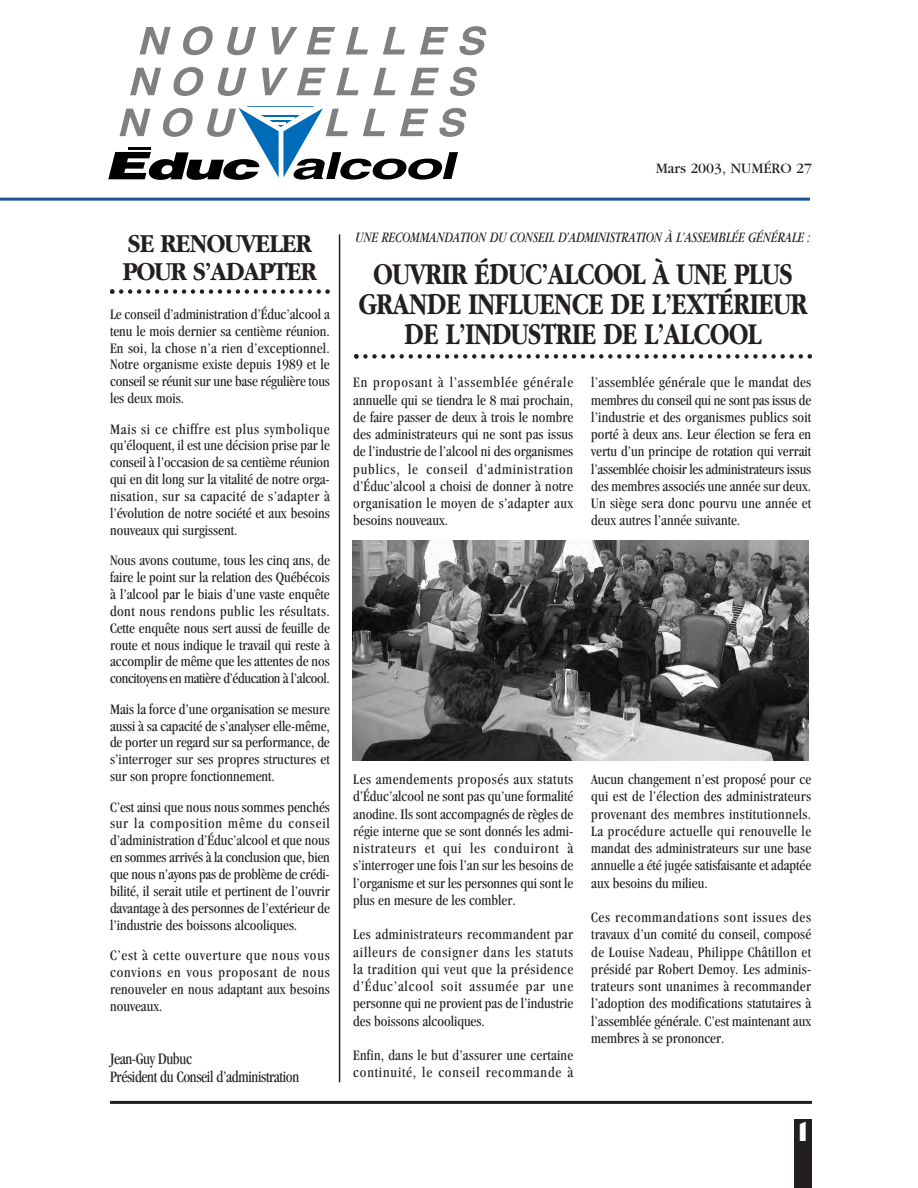
<style>
.page{position:relative;width:918px;height:1188px;background:#fff}
.page>*{position:absolute;margin:0;border:0;box-sizing:border-box;transform-origin:0 0}
.t1{font:700 31.5px/30px "Garamond";letter-spacing:-.01em;color:#231f20;text-align:center;scale:.8 1}
.t2{font:700 27px/28.5px "Garamond";letter-spacing:-.03em;color:#231f20;scale:.9 1}
.t3{font:800 condensed 25.5px "Gill Sans";color:#fff}
.t4{font:condensed 16.5px/17.2px "Garamond";letter-spacing:-.02em;color:#231f20;scale:.94 1}
.t5{font:condensed 15px/17.2px "Garamond";color:#231f20;text-align:justify}
.t6{font:condensed 15px/17.2px "Garamond";letter-spacing:.035em;color:#231f20}
.t7{font:italic 15px "Garamond";letter-spacing:-.01em;color:#231f20;scale:.78 1}
.t8{font:15px "Garamond";color:#231f20}
</style>
<div class="page">
<svg style="left:110px;top:289px;width:220px;height:5px"></svg>
<hr style="left:110px;top:1101px;width:702px;height:3px;background:#231f20">
<hr style="left:339px;top:234px;width:1px;height:848px;background:#231f20">
<div style="left:794px;top:1119px;width:18px;height:69px;background:#231f20"></div>
<svg style="left:354px;top:354px;width:458px;height:5px"></svg>
<img style="left:353px;top:540px;width:455px;height:220px">
<hr style="left:0;top:198px;width:810px;height:3px;background:#1a5596">
<svg style="left:130px;top:68px;width:31px;height:27px"></svg>
<svg style="left:173px;top:67px;width:31px;height:29px"></svg>
<svg style="left:218px;top:68px;width:29px;height:28px"></svg>
<svg style="left:262px;top:68px;width:26px;height:27px"></svg>
<svg style="left:297px;top:68px;width:29px;height:27px"></svg>
<svg style="left:336px;top:68px;width:23px;height:27px"></svg>
<svg style="left:373px;top:68px;width:23px;height:27px"></svg>
<svg style="left:410px;top:68px;width:29px;height:27px"></svg>
<svg style="left:450px;top:67px;width:27px;height:29px"></svg>
<svg style="left:140px;top:27px;width:31px;height:27px"></svg>
<svg style="left:183px;top:26px;width:30px;height:29px"></svg>
<svg style="left:227px;top:27px;width:29px;height:28px"></svg>
<svg style="left:272px;top:27px;width:26px;height:27px"></svg>
<svg style="left:306px;top:27px;width:29px;height:27px"></svg>
<svg style="left:346px;top:27px;width:22px;height:27px"></svg>
<svg style="left:383px;top:27px;width:22px;height:27px"></svg>
<svg style="left:420px;top:27px;width:29px;height:27px"></svg>
<svg style="left:459px;top:26px;width:28px;height:29px"></svg>
<svg style="left:108px;top:106px;width:359px;height:74px"></svg>
<h2 class="t2" style="left:123px;top:228px;width:217px">SE RENOUVELER<br>POUR S’ADAPTER</h2>
<p class="t5" style="left:110px;top:307px;width:221px;line-height:16.8px">Le conseil d’administration d’Éduc’alcool a tenu le mois dernier sa centième réunion.<br>En soi, la chose n’a rien d’exceptionnel.<br>Notre organisme existe depuis 1989 et le conseil se réunit sur une base régulière tous les deux mois.</p>
<p class="t5" style="left:110px;top:422px;width:221px;line-height:16.8px">Mais si ce chiffre est plus symbolique qu’éloquent, il est une décision prise par le conseil à l’occasion de sa centième réunion qui en dit long sur la vitalité de notre orga&shy;nisation, sur sa capacité de s’adapter à l’évolution de notre société et aux besoins nouveaux qui surgissent.</p>
<p class="t5" style="left:110px;top:553px;width:221px;line-height:16.8px">Nous avons coutume, tous les cinq ans, de faire le point sur la relation des Québécois à l’alcool par le biais d’une vaste enquête dont nous rendons public les résultats.<br>Cette enquête nous sert aussi de feuille de route et nous indique le travail qui reste à accomplir de même que les attentes de nos concitoyens en matière d’éducation à l’alcool.</p>
<p class="t5" style="left:110px;top:702px;width:221px;line-height:16.8px">Mais la force d’une organisation se mesure aussi à sa capacité de s’analyser elle-même, de porter un regard sur sa performance, de s’interroger sur ses propres structures et sur son propre fonctionnement.</p>
<p class="t5" style="left:110px;top:800px;width:221px;line-height:16.8px">C’est ainsi que nous nous sommes penchés sur la composition même du conseil d’administration d’Éduc’alcool et que nous en sommes arrivés à la conclusion que, bien que nous n’ayons pas de problème de crédi&shy;bilité, il serait utile et pertinent de l’ouvrir davantage à des personnes de l’extérieur de l’industrie des boissons alcooliques.</p>
<p class="t5" style="left:110px;top:948px;width:221px;line-height:16.8px">C’est à cette ouverture que nous vous convions en vous proposant de nous renouveler en nous adaptant aux besoins nouveaux.</p>
<p class="t4" style="left:110px;top:1052px;width:203px">Jean-Guy Dubuc<br>Président du Conseil d’administration</p>
<p class="t8" style="left:656px;top:163px;width:158px">Mars 2003, NUMÉRO 27</p>
<p class="t7" style="left:355px;top:232px;width:585px">UNE RECOMMANDATION DU CONSEIL D’ADMINISTRATION À L’ASSEMBLÉE GÉNÉRALE :</p>
<h1 class="t1" style="left:359px;top:259px;width:562px">OUVRIR ÉDUC’ALCOOL À UNE PLUS<br>GRANDE INFLUENCE DE L’EXTÉRIEUR<br>DE L’INDUSTRIE DE L’ALCOOL</h1>
<p class="t5" style="left:353px;top:375px;width:221px">En proposant à l’assemblée générale annuelle qui se tiendra le 8 mai prochain, de faire passer de deux à trois le nombre des administrateurs qui ne sont pas issus de l’industrie de l’alcool ni des organismes publics, le conseil d’administration d’Éduc’alcool a choisi de donner à notre organisation le moyen de s’adapter aux besoins nouveaux.</p>
<p class="t5" style="left:591px;top:375px;width:221px">l’assemblée générale que le mandat des membres du conseil qui ne sont pas issus de l’industrie et des organismes publics soit porté à deux ans. Leur élection se fera en vertu d’un principe de rotation qui verrait l’assemblée choisir les administrateurs issus des membres associés une année sur deux.<br>Un siège sera donc pourvu une année et deux autres l’année suivante.</p>
<p class="t5" style="left:353px;top:772px;width:221px">Les amendements proposés aux statuts d’Éduc’alcool ne sont pas qu’une formalité anodine. Ils sont accompagnés de règles de régie interne que se sont donnés les admi&shy;nistrateurs et qui les conduiront à s’interroger une fois l’an sur les besoins de l’organisme et sur les personnes qui sont le plus en mesure de les combler.</p>
<p class="t5" style="left:353px;top:927px;width:221px">Les administrateurs recommandent par ailleurs de consigner dans les statuts la tradition qui veut que la présidence d’Éduc’alcool soit assumée par une personne qui ne provient pas de l’industrie des boissons alcooliques.</p>
<p class="t6" style="left:353px;top:1048px;width:221px">Enfin, dans le but d’assurer une certaine continuité, le conseil recommande à</p>
<p class="t5" style="left:591px;top:772px;width:221px">Aucun changement n’est proposé pour ce qui est de l’élection des administrateurs provenant des membres institutionnels.<br>La procédure actuelle qui renouvelle le mandat des administrateurs sur une base annuelle a été jugée satisfaisante et adaptée aux besoins du milieu.</p>
<p class="t5" style="left:591px;top:910px;width:221px">Ces recommandations sont issues des travaux d’un comité du conseil, composé de Louise Nadeau, Philippe Châtillon et présidé par Robert Demoy. Les adminis&shy;trateurs sont unanimes à recommander l’adoption des modifications statutaires à l’assemblée générale. C’est maintenant aux membres à se prononcer.</p>
<h3 class="t3" style="left:796px;top:1122px;width:16px">1</h3>
</div>
